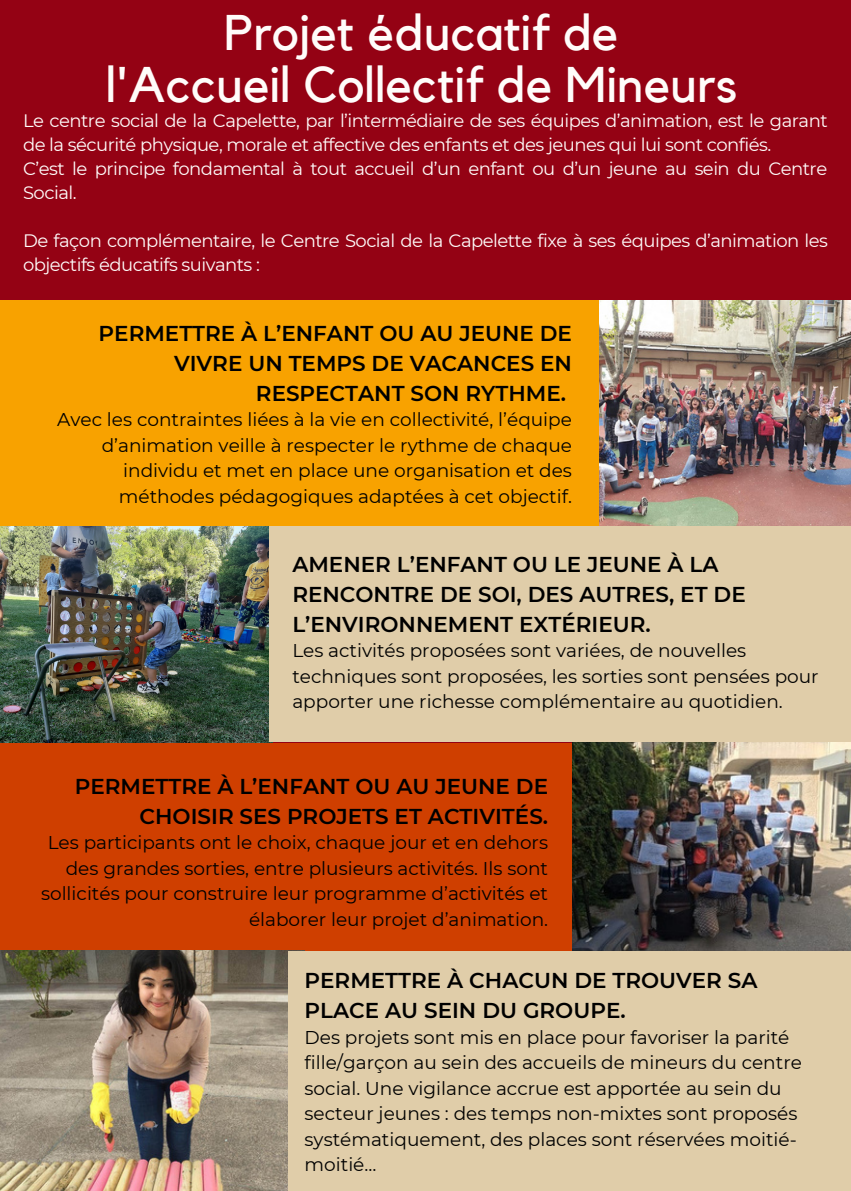
<style>
.page{position:relative;width:851px;height:1191px;background:#fff}
.page>*{position:absolute;margin:0;border:0;box-sizing:border-box;transform-origin:0 0}
.t1{font:50px/52px "Kollektif";color:#fffcfa;text-align:center}
.t2{font:600 21.4px/30px "Montserrat";color:#000;text-align:right}
.t3{font:18.4px/25.4px "Montserrat";color:#000;text-align:right}
.t4{font:18px/24px "Montserrat";letter-spacing:-.03em;color:#fffcfa}
</style>
<div class="page">
<div style="left:0;top:0;width:850px;height:1190px;background:#940214"></div>
<div style="left:0;top:300px;width:603px;height:251px;background:#f8a200"></div>
<img style="left:0;top:527px;width:273px;height:216px">
<div style="left:0;top:743px;width:610px;height:208px;background:#cf3f00"></div>
<img style="left:572px;top:742px;width:278px;height:208px">
<img style="left:0;top:951px;width:287px;height:239px">
<img style="left:599px;top:300px;width:251px;height:227px">
<div style="left:269px;top:527px;width:581px;height:215px;background:#e0cda9"></div>
<div style="left:287px;top:951px;width:563px;height:239px;background:#e0cda9"></div>
<h1 class="t1" style="left:105px;top:8px;width:633px">Projet éducatif de<br>l'Accueil Collectif de Mineurs</h1>
<p class="t4" style="left:23px;top:109px;width:805px">Le centre social de la Capelette, par l’intermédiaire de ses équipes d’animation, est le garant de la sécurité physique, morale et affective des enfants et des jeunes qui lui sont confiés.<br>C’est le principe fondamental à tout accueil d’un enfant ou d’un jeune au sein du Centre Social.</p>
<p class="t4" style="left:23px;top:229px;width:806px">De façon complémentaire, le Centre Social de la Capelette fixe à ses équipes d’animation les objectifs éducatifs suivants :</p>
<p class="t2" style="left:99px;top:318px;width:474px">PERMETTRE À L’ENFANT OU AU JEUNE DE<br>VIVRE UN TEMPS DE VACANCES EN<br>RESPECTANT SON RYTHME.</p>
<p class="t3" style="left:57px;top:407px;width:516px">Avec les contraintes liées à la vie en collectivité, l’équipe d’animation veille à respecter le rythme de chaque individu et met en place une organisation et des méthodes pédagogiques adaptées à cet objectif.</p>
<p class="t2" style="left:292px;top:549px;width:454px;text-align:left">AMENER L’ENFANT OU LE JEUNE À LA<br>RENCONTRE DE SOI, DES AUTRES, ET DE<br>L’ENVIRONNEMENT EXTÉRIEUR.</p>
<p class="t3" style="left:292px;top:638px;width:527px;text-align:left">Les activités proposées sont variées, de nouvelles techniques sont proposées, les sorties sont pensées pour apporter une richesse complémentaire au quotidien.</p>
<p class="t2" style="left:75px;top:771px;width:474px">PERMETTRE À L’ENFANT OU AU JEUNE DE<br>CHOISIR SES PROJETS ET ACTIVITÉS.</p>
<p class="t3" style="left:41px;top:830px;width:508px">Les participants ont le choix, chaque jour et en dehors des grandes sorties, entre plusieurs activités. Ils sont sollicités pour construire leur programme d’activités et élaborer leur projet d’animation.</p>
<p class="t2" style="left:304px;top:966px;width:454px;text-align:left">PERMETTRE À CHACUN DE TROUVER SA<br>PLACE AU SEIN DU GROUPE.</p>
<p class="t3" style="left:304px;top:1024px;width:498px;text-align:left">Des projets sont mis en place pour favoriser la parité fille/garçon au sein des accueils de mineurs du centre social. Une vigilance accrue est apportée au sein du secteur jeunes : des temps non-mixtes sont proposés systématiquement, des places sont réservées moitié&shy;moitié…</p>
</div>
